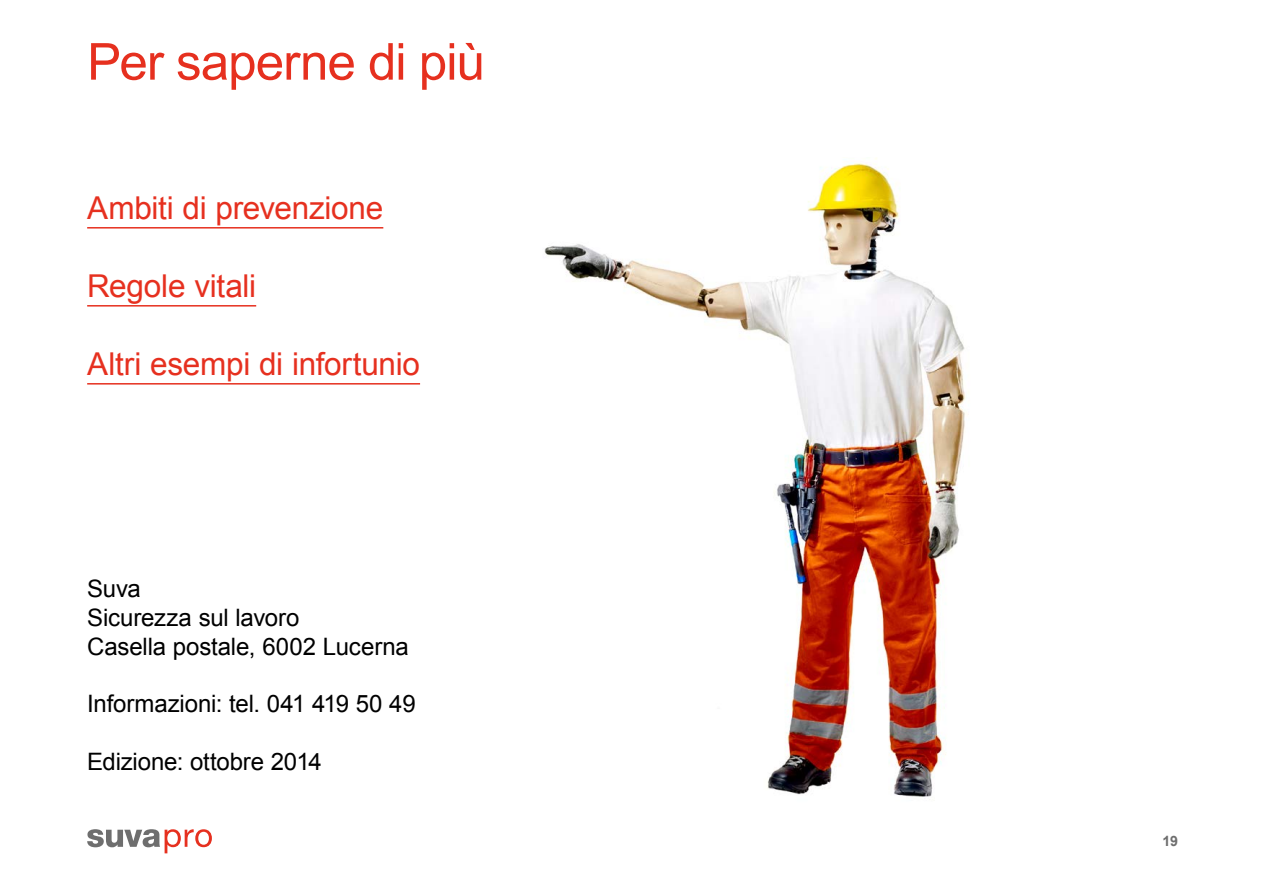
<style>
.page{position:relative;width:1263px;height:893px;background:#fff}
.page>*{position:absolute;margin:0;border:0;box-sizing:border-box;transform-origin:0 0}
.t1{font:51px "Arial";letter-spacing:-.02em;color:#e6301f}
.t2{font:31.5px "Arial";letter-spacing:-.01em;color:#e6301f}
.t3{font:24px/28.7px "Arial";letter-spacing:-.01em;color:#000}
.t4{font:700 14.25px "Arial";color:#6e6e6e}
</style>
<div class="page">
<svg style="left:87px;top:829px;width:125px;height:24px"></svg>
<img style="left:544px;top:158px;width:422px;height:639px">
<hr style="left:87px;top:227px;width:296px;height:2px;background:#e6301f">
<hr style="left:87px;top:305px;width:169px;height:2px;background:#e6301f">
<hr style="left:87px;top:383px;width:333px;height:2px;background:#e6301f">
<h1 class="t1" style="left:87px;top:28px;width:399px">Per saperne di più</h1>
<h2 class="t2" style="left:87px;top:187px;width:298px">Ambiti di prevenzione</h2>
<h2 class="t2" style="left:87px;top:265px;width:171px">Regole vitali</h2>
<h2 class="t2" style="left:87px;top:343px;width:334px">Altri esempi di infortunio</h2>
<p class="t3" style="left:87px;top:575px;width:323px">Suva<br>Sicurezza sul lavoro<br>Casella postale, 6002 Lucerna</p>
<p class="t3" style="left:87px;top:690px;width:330px">Informazioni: tel. 041 419 50 49</p>
<p class="t3" style="left:87px;top:747px;width:236px">Edizione: ottobre 2014</p>
<p class="t4" style="left:1162px;top:832px;width:17px">19</p>
</div>
